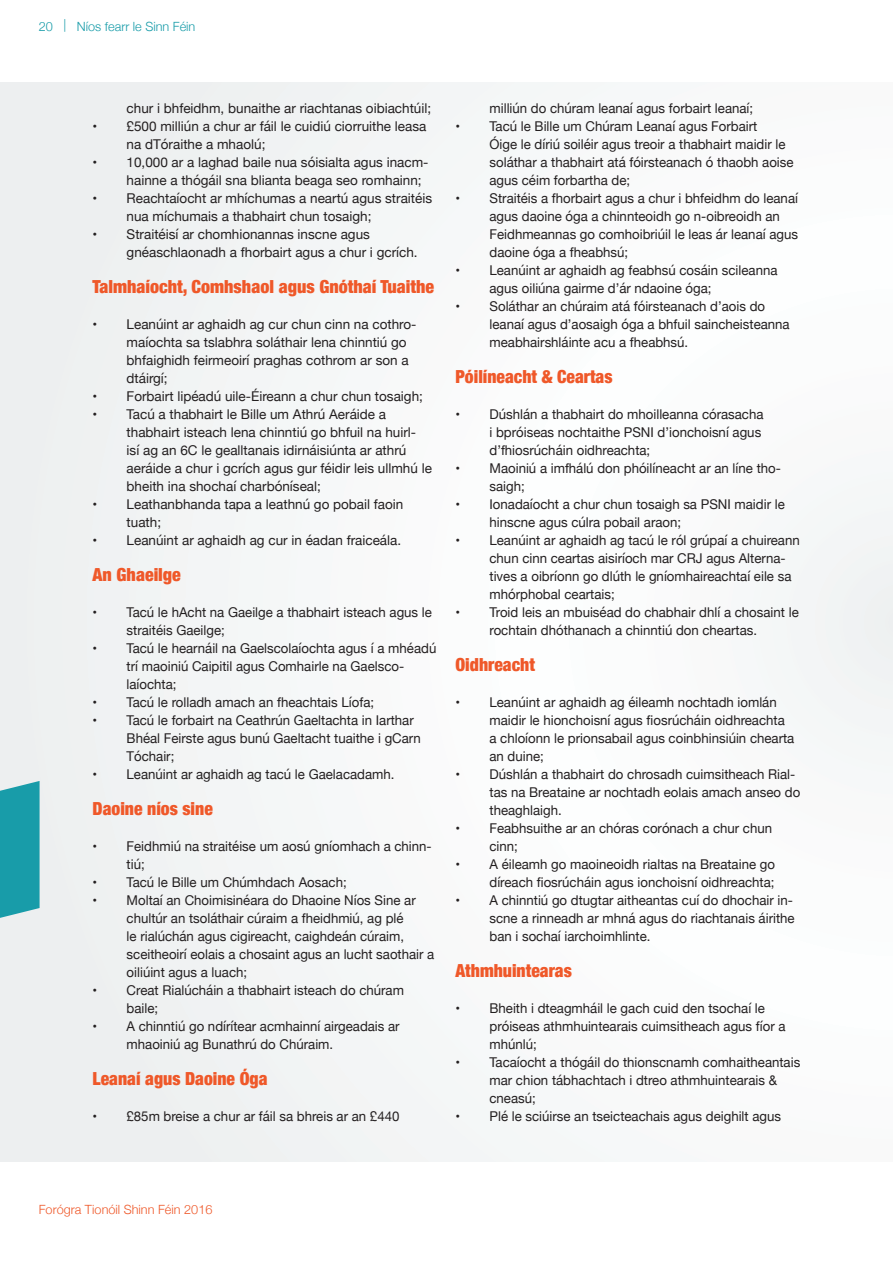
<style>
.page{position:relative;width:893px;height:1263px;background:#fff}
.page>*{position:absolute;margin:0;border:0;box-sizing:border-box;transform-origin:0 0}
.t1{font:900 condensed 18px "Helvetica Neue";color:#ef5829}
.t2{font:13.5px/18px "Helvetica Neue";color:#231f20}
.t3{font:300 12.75px "Helvetica Neue";color:#ef5829}
.t4{font:300 12.75px "Helvetica Neue";color:#189ca9}
</style>
<div class="page">
<div style="left:0;top:82px;width:893px;height:1080px;background:#f6f8f9"></div>
<svg style="left:0;top:781px;width:40px;height:137px;background:#29a2ae"></svg>
<p class="t4" style="left:39px;top:17px;width:158px">20 | Níos fearr le Sinn Féin</p>
<p class="t2" style="left:127px;top:100px;width:306px">chur i bhfeidhm, bunaithe ar riachtanas oibiachtúil;</p>
<p class="t2" style="left:127px;top:118px;width:301px;text-indent:-34px">• £500 milliún a chur ar fáil le cuidiú ciorruithe leasa na dTóraithe a mhaolú;</p>
<p class="t2" style="left:127px;top:154px;width:303px;text-indent:-34px">• 10,000 ar a laghad baile nua sóisialta agus inacm&shy;hainne a thógáil sna blianta beaga seo romhainn;</p>
<p class="t2" style="left:127px;top:190px;width:307px;text-indent:-34px">• Reachtaíocht ar mhíchumas a neartú agus straitéis nua míchumais a thabhairt chun tosaigh;</p>
<p class="t2" style="left:127px;top:226px;width:293px;text-indent:-34px">• Straitéisí ar chomhionannas inscne agus gnéaschlaonadh a fhorbairt agus a chur i gcrích.</p>
<h1 class="t1" style="left:93px;top:272px;width:343px">Talmhaíocht, Comhshaol agus Gnóthaí Tuaithe</h1>
<p class="t2" style="left:127px;top:316px;width:291px;text-indent:-34px">• Leanúint ar aghaidh ag cur chun cinn na cothro&shy;maíochta sa tslabhra soláthair lena chinntiú go bhfaighidh feirmeoirí praghas cothrom ar son a dtáirgí;</p>
<p class="t2" style="left:93px;top:388px;width:332px">• Forbairt lipéadú uile-Éireann a chur chun tosaigh;</p>
<p class="t2" style="left:127px;top:406px;width:307px;text-indent:-34px">• Tacú a thabhairt le Bille um Athrú Aeráide a thabhairt isteach lena chinntiú go bhfuil na huirl&shy;isí ag an 6C le gealltanais idirnáisiúnta ar athrú aeráide a chur i gcrích agus gur féidir leis ullmhú le bheith ina shochaí charbóníseal;</p>
<p class="t2" style="left:127px;top:496px;width:278px;text-indent:-34px">• Leathanbhanda tapa a leathnú go pobail faoin tuath;</p>
<p class="t2" style="left:93px;top:532px;width:310px">• Leanúint ar aghaidh ag cur in éadan fraiceála.</p>
<h1 class="t1" style="left:93px;top:560px;width:90px">An Ghaeilge</h1>
<p class="t2" style="left:127px;top:604px;width:307px;text-indent:-34px">• Tacú le hAcht na Gaeilge a thabhairt isteach agus le straitéis Gaeilge;</p>
<p class="t2" style="left:127px;top:640px;width:311px;text-indent:-34px">• Tacú le hearnáil na Gaelscolaíochta agus í a mhéadú trí maoiniú Caipitil agus Comhairle na Gaelsco&shy;laíochta;</p>
<p class="t2" style="left:93px;top:694px;width:283px">• Tacú le rolladh amach an fheachtais Líofa;</p>
<p class="t2" style="left:127px;top:712px;width:296px;text-indent:-34px">• Tacú le forbairt na Ceathrún Gaeltachta in Iarthar<br>Bhéal Feirste agus bunú Gaeltacht tuaithe i gCarn<br>Tóchair;</p>
<p class="t2" style="left:93px;top:766px;width:303px">• Leanúint ar aghaidh ag tacú le Gaelacadamh.</p>
<h1 class="t1" style="left:93px;top:794px;width:122px">Daoine níos sine</h1>
<p class="t2" style="left:127px;top:838px;width:307px;text-indent:-34px">• Feidhmiú na straitéise um aosú gníomhach a chinn&shy;tiú;</p>
<p class="t2" style="left:93px;top:874px;width:256px">• Tacú le Bille um Chúmhdach Aosach;</p>
<p class="t2" style="left:127px;top:892px;width:309px;text-indent:-34px">• Moltaí an Choimisinéara do Dhaoine Níos Sine ar chultúr an tsoláthair cúraim a fheidhmiú, ag plé<br>le rialúchán agus cigireacht, caighdeán cúraim, sceitheoirí eolais a chosaint agus an lucht saothair a oiliúint agus a luach;</p>
<p class="t2" style="left:127px;top:982px;width:279px;text-indent:-34px">• Creat Rialúcháin a thabhairt isteach do chúram baile;</p>
<p class="t2" style="left:127px;top:1018px;width:275px;text-indent:-34px">• A chinntiú go ndírítear acmhainní airgeadais ar mhaoiniú ag Bunathrú do Chúraim.</p>
<h1 class="t1" style="left:93px;top:1064px;width:176px">Leanaí agus Daoine Óga</h1>
<p class="t2" style="left:93px;top:1108px;width:308px">• £85m breise a chur ar fáil sa bhreis ar an £440</p>
<p class="t2" style="left:489px;top:100px;width:265px">milliún do chúram leanaí agus forbairt leanaí;</p>
<p class="t2" style="left:489px;top:118px;width:306px;text-indent:-34px">• Tacú le Bille um Chúram Leanaí agus Forbairt<br>Óige le díriú soiléir agus treoir a thabhairt maidir le soláthar a thabhairt atá fóirsteanach ó thaobh aoise agus céim forbartha de;</p>
<p class="t2" style="left:489px;top:190px;width:310px;text-indent:-34px">• Straitéis a fhorbairt agus a chur i bhfeidhm do leanaí agus daoine óga a chinnteoidh go n-oibreoidh an Feidhmeannas go comhoibriúil le leas ár leanaí agus daoine óga a fheabhsú;</p>
<p class="t2" style="left:489px;top:262px;width:289px;text-indent:-34px">• Leanúint ar aghaidh ag feabhsú cosáin scileanna agus oiliúna gairme d’ár ndaoine óga;</p>
<p class="t2" style="left:489px;top:298px;width:302px;text-indent:-34px">• Soláthar an chúraim atá fóirsteanach d’aois do leanaí agus d’aosaigh óga a bhfuil saincheisteanna meabhairshláinte acu a fheabhsú.</p>
<h1 class="t1" style="left:455px;top:362px;width:159px">Póilíneacht &amp; Ceartas</h1>
<p class="t2" style="left:489px;top:406px;width:275px;text-indent:-34px">• Dúshlán a thabhairt do mhoilleanna córasacha i bpróiseas nochtaithe PSNI d’ionchoisní agus d’fhiosrúcháin oidhreachta;</p>
<p class="t2" style="left:489px;top:460px;width:293px;text-indent:-34px">• Maoiniú a imfhálú don phóilíneacht ar an líne tho&shy;saigh;</p>
<p class="t2" style="left:489px;top:496px;width:297px;text-indent:-34px">• Ionadaíocht a chur chun tosaigh sa PSNI maidir le hinscne agus cúlra pobail araon;</p>
<p class="t2" style="left:489px;top:532px;width:312px;text-indent:-34px">• Leanúint ar aghaidh ag tacú le ról grúpaí a chuireann chun cinn ceartas aisiríoch mar CRJ agus Alterna&shy;tives a oibríonn go dlúth le gníomhaireachtaí eile sa mhórphobal ceartais;</p>
<p class="t2" style="left:455px;top:604px;width:345px;text-align:center">• Troid leis an mbuiséad do chabhair dhlí a chosaint le rochtain dhóthanach a chinntiú don cheartas.</p>
<h1 class="t1" style="left:455px;top:650px;width:81px">Oidhreacht</h1>
<p class="t2" style="left:489px;top:694px;width:306px;text-indent:-34px">• Leanúint ar aghaidh ag éileamh nochtadh iomlán maidir le hionchoisní agus fiosrúcháin oidhreachta a chloíonn le prionsabail agus coinbhinsiúin chearta an duine;</p>
<p class="t2" style="left:489px;top:766px;width:312px;text-indent:-34px">• Dúshlán a thabhairt do chrosadh cuimsitheach Rial&shy;tas na Breataine ar nochtadh eolais amach anseo do theaghlaigh.</p>
<p class="t2" style="left:489px;top:820px;width:284px;text-indent:-34px">• Feabhsuithe ar an chóras corónach a chur chun cinn;</p>
<p class="t2" style="left:455px;top:856px;width:321px;text-align:right">• A éileamh go maoineoidh rialtas na Breataine go díreach fiosrúcháin agus ionchoisní oidhreachta;</p>
<p class="t2" style="left:489px;top:892px;width:307px;text-indent:-34px">• A chinntiú go dtugtar aitheantas cuí do dhochair in&shy;scne a rinneadh ar mhná agus do riachtanais áirithe ban i sochaí iarchoimhlinte.</p>
<h1 class="t1" style="left:455px;top:956px;width:118px">Athmhuintearas</h1>
<p class="t2" style="left:489px;top:1000px;width:298px;text-indent:-34px">• Bheith i dteagmháil le gach cuid den tsochaí le próiseas athmhuintearais cuimsitheach agus fíor a mhúnlú;</p>
<p class="t2" style="left:489px;top:1054px;width:312px;text-indent:-34px">• Tacaíocht a thógáil do thionscnamh comhaitheantais mar chion tábhachtach i dtreo athmhuintearais &amp; cneasú;</p>
<p class="t2" style="left:455px;top:1108px;width:327px">• Plé le sciúirse an tseicteachais agus deighilt agus</p>
<p class="t3" style="left:39px;top:1199px;width:175px">Forógra Tionóil Shinn Féin 2016</p>
</div>
